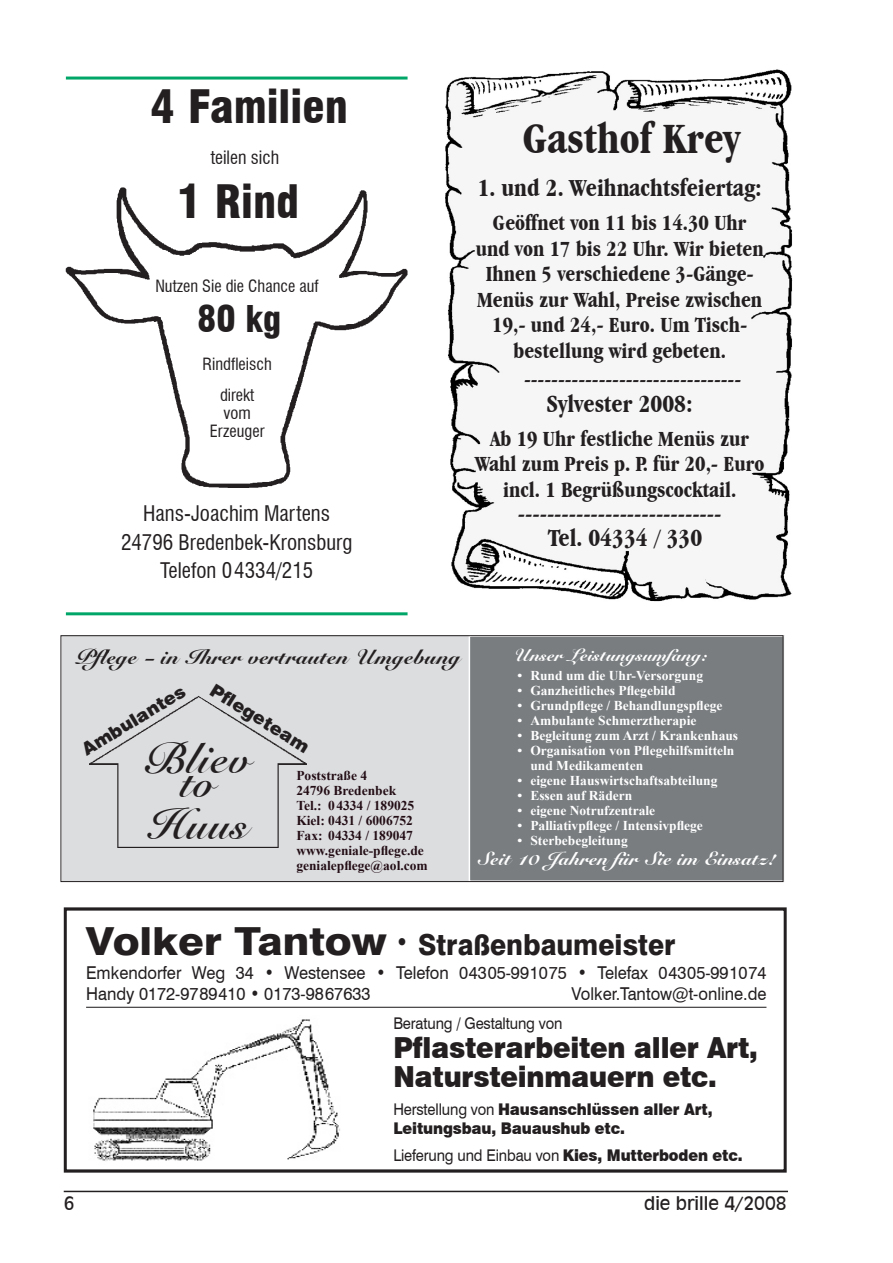
<style>
.page{position:relative;width:893px;height:1263px;background:#fff}
.page>*{position:absolute;margin:0;border:0;box-sizing:border-box;transform-origin:0 0}
.t1{font:900 condensed 45px "Swiss 721 BT";color:#231f20}
.t2{font:700 45px/42px "Snell BT";color:#231f20;text-align:center}
.t3{font:700 condensed 45px "Garamond IT Cby BT";color:#231f20}
.t4{font:900 condensed 36px "Swiss 721 BT";color:#231f20}
.t5{font:900 29.1px/29.1px "Swiss 721 BT";letter-spacing:-.01em;color:#231f20;scale:.91 1}
.t6{font:800 29.1px "Swiss 721 BT";color:#231f20;scale:.93 1}
.t7{font:700 condensed 25.5px "Garamond IT Cby BT";color:#231f20}
.t8{font:700 condensed 22.5px/25.5px "Garamond IT Cby BT";color:#231f20;text-align:center}
.t9{font:900 21.75px "Snell BT";color:#231f20}
.t10{font:condensed 21px/28.5px "Swiss 721 BT";color:#231f20;text-align:center}
.t11{font:700 condensed 21px "Garamond IT Cby BT";color:#231f20}
.t12{font:900 19.5px "Snell BT";color:#fff}
.t13{font:900 18px "Snell BT";color:#fff}
.t14{font:900 18px "Swiss 721 BT";color:#231f20}
.t15{font:18px "Incised 901 BT";color:#231f20}
.t16{font:condensed 18px "Swiss 721 BT";color:#231f20}
.t17{font:17.7px/21.3px "Swiss 721 BT";color:#231f20;scale:.93 1}
.t18{font:condensed 16.5px/30.8px "Swiss 721 BT";color:#231f20;text-align:center}
.t19{font:16.2px "Swiss 721 BT";letter-spacing:-.01em;color:#231f20;scale:.91 1}
.t20{font:900 16.2px/19.4px "Swiss 721 BT";letter-spacing:-.01em;color:#231f20;scale:.91 1}
.t21{font:700 13.5px/15px "Times New Roman";color:#fff}
.t22{font:700 13.5px/15px "Times New Roman";color:#230d15}
.s1{font-size:38.7px}
.s2{font-weight:400}
.s3{font-weight:900}
</style>
<div class="page">
<hr style="left:64px;top:1191px;width:724px;height:1px;background:#231f20">
<img style="left:66px;top:188px;width:342px;height:299px">
<hr style="left:66px;top:612px;width:342px;height:3px;background:#00a668">
<hr style="left:66px;top:77px;width:342px;height:3px;background:#00a668">
<div style="left:64px;top:907px;width:723px;height:265px;border:3px solid #231f20"></div>
<img style="left:93px;top:1019px;width:247px;height:142px">
<hr style="left:86px;top:1007px;width:680px;height:1px;background:#231f20">
<div style="left:62px;top:635px;width:723px;height:247px;background:#dcdddf"></div>
<div style="left:469px;top:636px;width:315px;height:245px;background:#797d80"></div>
<div style="left:469px;top:635px;width:316px;height:247px;border:2px solid #fff"></div>
<img style="left:117px;top:767px;width:162px;height:81px">
<svg style="left:89px;top:696px;width:218px;height:71px"></svg>
<div style="left:61px;top:635px;width:722px;height:247px;border:1px solid #231f20"></div>
<img style="left:445px;top:69px;width:347px;height:532px">
<h1 class="t1" style="left:151px;top:80px;width:199px">4 Familien</h1>
<h3 class="t16" style="left:211px;top:147px;width:70px">teilen sich</h3>
<h1 class="t1" style="left:177px;top:175px;width:124px">1 Rind</h1>
<p class="t18" style="left:155px;top:271px;width:165px">Nutzen Sie die Chance auf</p>
<h2 class="t4" style="left:197px;top:298px;width:86px">80 kg</h2>
<p class="t18" style="left:202px;top:349px;width:71px">Rindfleisch direkt</p>
<p class="t18" style="left:210px;top:404px;width:56px;line-height:18px">vom<br>Erzeuger</p>
<h3 class="t10" style="left:121px;top:499px;width:233px">Hans-Joachim Martens<br>24796 Bredenbek-Kronsburg<br>Telefon 04334/215</h3>
<h1 class="t3" style="left:523px;top:112px;width:219px">Gasthof Krey</h1>
<h3 class="t7" style="left:478px;top:173px;width:286px">1. und 2. Weihnachtsfeiertag:</h3>
<h3 class="t8" style="left:476px;top:210px;width:290px">Geöffnet von 11 bis 14.30 Uhr und von 17 bis 22 Uhr. Wir bieten<br>Ihnen 5 verschiedene 3-Gänge-<br>Menüs zur Wahl, Preise zwischen<br>19,- und 24,- Euro. Um Tisch&shy;bestellung wird gebeten.</h3>
<h3 class="t11" style="left:524px;top:367px;width:219px">--------------------------------</h3>
<h3 class="t7" style="left:547px;top:388px;width:147px">Sylvester 2008:</h3>
<h3 class="t8" style="left:475px;top:425px;width:291px;line-height:25px">Ab 19 Uhr festliche Menüs zur<br>Wahl zum Preis p. P. für 20,- Euro incl. 1 Begrüßungscocktail. ----------------------------</h3>
<h3 class="t7" style="left:548px;top:523px;width:156px">Tel. 04334 / 330</h3>
<h3 class="t9" style="left:79px;top:644px;width:400px">Pflege – in Ihrer vertrauten Umgebung</h3>
<h3 class="t14" style="left:78px;top:741px;width:119px;rotate:-31deg">Ambulantes</h3>
<h3 class="t14" style="left:218px;top:679px;width:114px;rotate:32deg">Pflegeteam</h3>
<p class="t22" style="left:296px;top:768px;width:133px">Poststraße 4<br>24796 Bredenbek<br>Tel.: 04334 / 189025<br>Kiel: 0431 / 6006752<br>Fax: 04334 / 189047 www.geniale-pflege.de genialepflege@aol.com</p>
<h1 class="t2" style="left:155px;top:738px;width:108px">Bliev</h1>
<h1 class="t2" style="left:158px;top:762px;width:103px">to<br>Huus</h1>
<h3 class="t13" style="left:518px;top:644px;width:200px">Unser Leistungsumfang:</h3>
<p class="t21" style="left:518px;top:668px;width:187px">• Rund um die Uhr-Versorgung</p>
<p class="t21" style="left:518px;top:683px;width:159px">• Ganzheitliches Pflegebild</p>
<p class="t21" style="left:518px;top:698px;width:206px">• Grundpflege / Behandlungspflege</p>
<p class="t21" style="left:518px;top:713px;width:180px">• Ambulante Schmerztherapie</p>
<p class="t21" style="left:518px;top:728px;width:222px">• Begleitung zum Arzt / Krankenhaus</p>
<p class="t21" style="left:530px;top:743px;width:206px;text-indent:-13px">• Organisation von Pflegehilfsmitteln und Medikamenten</p>
<p class="t21" style="left:518px;top:773px;width:201px">• eigene Hauswirtschaftsabteilung</p>
<p class="t21" style="left:518px;top:788px;width:116px">• Essen auf Rädern</p>
<p class="t21" style="left:518px;top:803px;width:139px">• eigene Notrufzentrale</p>
<p class="t21" style="left:518px;top:818px;width:187px">• Palliativpflege / Intensivpflege</p>
<p class="t21" style="left:518px;top:833px;width:112px">• Sterbebegleitung</p>
<h3 class="t12" style="left:482px;top:846px;width:300px">Seit 10 Jahren für Sie im Einsatz!</h3>
<h3 class="t6" style="left:86px;top:927px;width:635px"><span class="s1">Volker Tantow ·</span> Straßenbaumeister</h3>
<h3 class="t17" style="left:86px;top:962px;width:733px">Emkendorfer Weg 34 • Westensee • Telefon 04305-991075 • Telefax 04305-991074<br>Handy 0172-9789410 • 0173-9867633</h3>
<h3 class="t17" style="left:571px;top:983px;width:211px">Volker.Tantow@t-online.de</h3>
<p class="t19" style="left:393px;top:1014px;width:187px">Beratung / Gestaltung von</p>
<h3 class="t5" style="left:393px;top:1033px;width:402px">Pflasterarbeiten aller Art,<br>Natursteinmauern etc.</h3>
<p class="t20" style="left:393px;top:1099px;width:352px"><span class="s2">Herstellung von</span> Hausanschlüssen aller Art,<br>Leitungsbau, Bauaushub etc.</p>
<p class="t19" style="left:393px;top:1145px;width:385px">Lieferung und Einbau von <span class="s3">Kies, Mutterboden etc.</span></p>
<h3 class="t15" style="left:64px;top:1193px;width:12px">6</h3>
<h3 class="t15" style="left:644px;top:1193px;width:144px">die brille 4/2008</h3>
</div>
